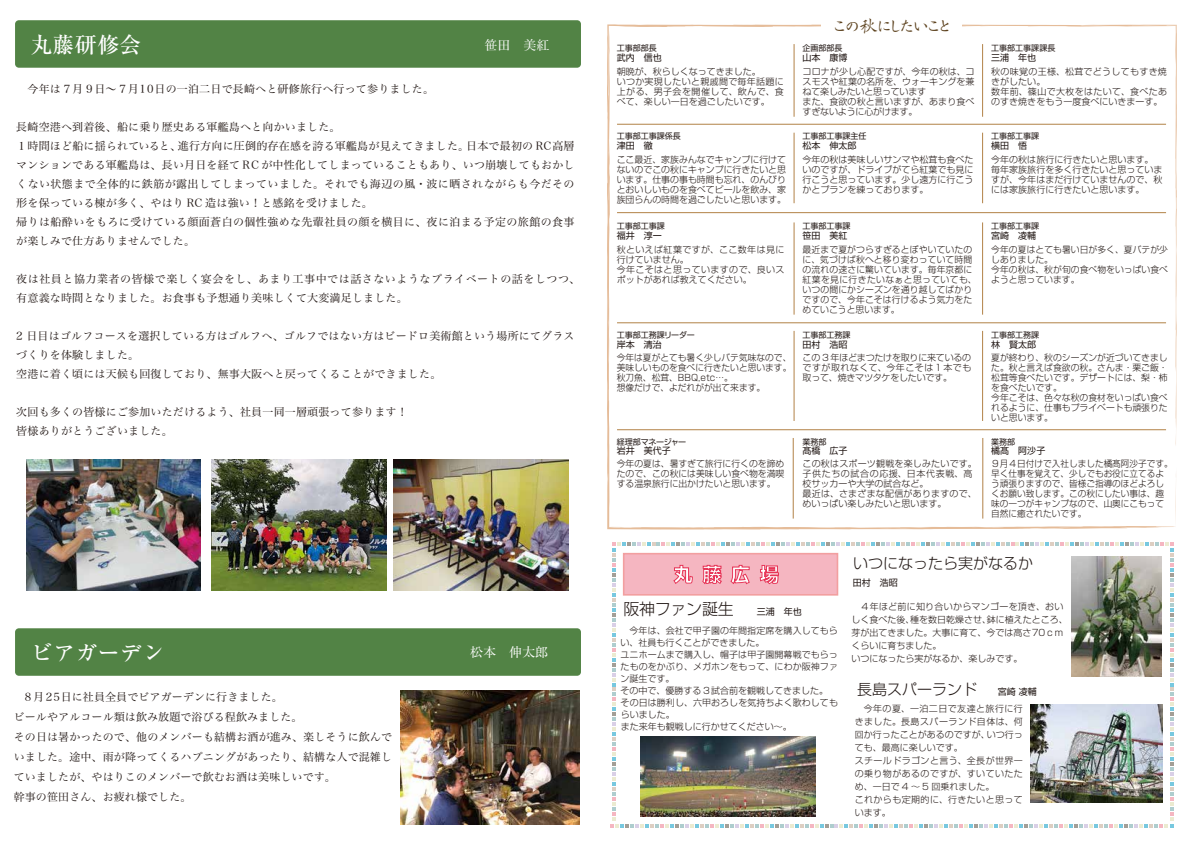
<style>
.page{position:relative;width:1191px;height:842px;background:#fff}
.page>*{position:absolute;margin:0;border:0;box-sizing:border-box;transform-origin:0 0}
.t1{font:500 22px "Ryumin Pro";letter-spacing:.01em;color:#fff}
.t2{font:700 19px "Shin Go Pro";color:#fff}
.t3{font:300 18px "Outai Kai Std";letter-spacing:-.28em;color:#5c411d}
.t4{font:300 16px "Shin Go Pro";letter-spacing:-.02em;color:#221815}
.t5{font:300 15px "Shin Go Pro";color:#221815}
.t6{font:13px "Ryumin Pro";color:#fff}
.t7{font:11px/19px "Hira Min Pro W3";letter-spacing:.015em;color:#221815}
.t8{font:11px/19px "Hira Min Pro W3";letter-spacing:.05em;color:#221815}
.t9{font:300 9px/10px "Shin Go Pro";color:#221815}
.t10{font:300 9px/13px "Shin Go Pro";letter-spacing:.045em;color:#221815}
.t11{font:300 9px/10px "Shin Go Pro";color:#221815;scale:.96 1}
.t12{font:9px "Shin Go Pro";color:#221815}
.t13{font:300 9px/10px "Shin Go Pro";letter-spacing:.02em;color:#221815}
.t14{font:300 9px/10px "Shin Go Pro";letter-spacing:.035em;color:#221815}
.t15{font:300 9px/10px "Shin Go Pro";letter-spacing:.03em;color:#221815}
.t16{font:300 9px/10px "Shin Go Pro";letter-spacing:.04em;color:#221815}
.t17{font:8px "Shin Go Pro";color:#221815}
.t18{font:8px "Shin Go Pro";letter-spacing:-.025em;color:#221815}
</style>
<div class="page">
<div style="left:15px;top:20px;width:566px;height:48px;background:#528345;border-radius:4px"></div>
<div style="left:15px;top:628px;width:566px;height:48px;background:#528345;border-radius:4px"></div>
<svg style="left:610px;top:542px;width:563px;height:285px"></svg>
<svg style="left:607px;top:24px;width:570px;height:505px"></svg>
<svg style="left:607px;top:116px;width:3px;height:6px"></svg>
<svg style="left:1175px;top:378px;width:1px;height:49px"></svg>
<svg style="left:1175px;top:263px;width:1px;height:34px"></svg>
<svg style="left:1175px;top:210px;width:1px;height:33px"></svg>
<svg style="left:1081px;top:27px;width:22px;height:1px"></svg>
<svg style="left:1027px;top:26px;width:12px;height:1px"></svg>
<svg style="left:609px;top:336px;width:1px;height:31px"></svg>
<svg style="left:866px;top:527px;width:23px;height:1px"></svg>
<div style="left:821px;top:14px;width:140px;height:24px;background:#fff"></div>
<hr style="left:794px;top:44px;width:1px;height:73px;background:#b28247">
<hr style="left:982px;top:44px;width:1px;height:73px;background:#b28247">
<div style="left:802px;top:67px;width:172px;height:66px;background:#fff"></div>
<div style="left:617px;top:67px;width:167px;height:58px;background:#fff"></div>
<div style="left:991px;top:67px;width:176px;height:67px;background:#fff"></div>
<hr style="left:617px;top:212px;width:549px;height:1px;background:#b28247">
<hr style="left:617px;top:124px;width:549px;height:1px;background:#b28247">
<hr style="left:794px;top:133px;width:1px;height:70px;background:#b28247">
<div style="left:802px;top:155px;width:174px;height:41px;background:#fff"></div>
<div style="left:617px;top:155px;width:170px;height:51px;background:#fff"></div>
<hr style="left:982px;top:133px;width:1px;height:70px;background:#b28247">
<div style="left:991px;top:245px;width:177px;height:85px;background:#fff"></div>
<hr style="left:794px;top:222px;width:1px;height:93px;background:#b28247">
<div style="left:617px;top:245px;width:167px;height:69px;background:#fff"></div>
<div style="left:802px;top:246px;width:170px;height:75px;background:#fff"></div>
<hr style="left:982px;top:222px;width:1px;height:93px;background:#b28247">
<div style="left:991px;top:353px;width:178px;height:82px;background:#fff"></div>
<div style="left:617px;top:353px;width:170px;height:64px;background:#fff"></div>
<hr style="left:617px;top:323px;width:549px;height:1px;background:#b28247">
<div style="left:802px;top:353px;width:169px;height:53px;background:#fff"></div>
<hr style="left:794px;top:331px;width:1px;height:90px;background:#b28247">
<hr style="left:982px;top:331px;width:1px;height:90px;background:#b28247">
<hr style="left:982px;top:438px;width:1px;height:81px;background:#b28247">
<hr style="left:617px;top:430px;width:549px;height:1px;background:#b28247">
<hr style="left:793px;top:438px;width:1px;height:81px;background:#b28247">
<img style="left:394px;top:460px;width:175px;height:131px">
<img style="left:400px;top:690px;width:179px;height:134px">
<img style="left:1071px;top:557px;width:90px;height:120px">
<img style="left:1031px;top:704px;width:131px;height:99px">
<img style="left:212px;top:460px;width:175px;height:131px">
<img style="left:640px;top:737px;width:176px;height:80px">
<img style="left:26px;top:460px;width:175px;height:130px">
<h1 class="t1" style="left:30px;top:27px;width:112px">丸藤研修会</h1>
<h3 class="t6" style="left:484px;top:35px;width:66px">笹田　美紅</h3>
<p class="t7" style="left:16px;top:78px;width:419px">　今年は 7 月 9 日～ 7 月10日の一泊二日で長崎へと研修旅行へ行って参りました。</p>
<p class="t7" style="left:16px;top:116px;width:560px">長崎空港へ到着後、船に乗り歴史ある軍艦島へと向かいました。<br>１時間ほど船に揺られていると、進行方向に圧倒的存在感を誇る軍艦島が見えてきました。日本で最初の RC高層マンションである軍艦島は、長い月日を経て RC が中性化してしまっていることもあり、いつ崩壊してもおかしくない状態まで全体的に鉄筋が露出してしまっていました。それでも海辺の風・波に晒されながらも今だその形を保っている棟が多く、やはり RC 造は強い！と感銘を受けました。<br>帰りは船酔いをもろに受けている顔面蒼白の個性強めな先輩社員の顔を横目に、夜に泊まる予定の旅館の食事が楽しみで仕方ありませんでした。</p>
<p class="t8" style="left:16px;top:268px;width:565px">夜は社員と協力業者の皆様で楽しく宴会をし、あまり工事中では話さないようなプライベートの話をしつつ、有意義な時間となりました。お食事も予想通り美味しくて大変満足しました。</p>
<p class="t7" style="left:16px;top:325px;width:560px">2 日目はゴルフコースを選択している方はゴルフへ、ゴルフではない方はビードロ美術館という場所にてグラスづくりを体験しました。<br>空港に着く頃には天候も回復しており、無事大阪へと戻ってくることができました。</p>
<p class="t7" style="left:16px;top:401px;width:393px">次回も多くの皆様にご参加いただけるよう、社員一同一層頑張って参ります！皆様ありがとうございました。</p>
<h1 class="t1" style="left:31px;top:635px;width:135px">ビアガーデン</h1>
<h3 class="t6" style="left:470px;top:642px;width:80px">松本　伸太郎</h3>
<p class="t7" style="left:14px;top:685px;width:380px;line-height:20px;text-indent:11px">8月25日に社員全員でビアガーデンに行きました。<br>ビールやアルコール類は飲み放題で浴びる程飲みました。<br>その日は暑かったので、他のメンバーも結構お酒が進み、楽しそうに飲んでいました。途中、雨が降ってくるハプニングがあったり、結構な人で混雑していましたが、やはりこのメンバーで飲むお酒は美味しいです。<br>幹事の笹田さん、お疲れ様でした。</p>
<p class="t17" style="left:617px;top:41px;width:41px">工事部部長</p>
<p class="t12" style="left:617px;top:50px;width:46px">武内　信也</p>
<h3 class="t3" style="left:831px;top:15px;width:125px">この秋にしたいこと</h3>
<p class="t17" style="left:802px;top:41px;width:41px">企画部部長</p>
<p class="t12" style="left:802px;top:50px;width:46px">山本　康博</p>
<p class="t17" style="left:991px;top:41px;width:65px">工事部工事課課長</p>
<p class="t12" style="left:991px;top:50px;width:46px">三浦　年也</p>
<p class="t14" style="left:617px;top:66px;width:169px">朝晩が、秋らしくなってきました。<br>いつか実現したいと親戚間で毎年話題に上がる、男子会を開催して、飲んで、食べて、楽しい一日を過ごしたいです。</p>
<p class="t15" style="left:991px;top:66px;width:177px">秋の味覚の王様、松茸でどうしてもすき焼きがしたい。<br>数年前、篠山で大枚をはたいて、食べたあのすき焼きをもう一度食べにいきまーす。</p>
<p class="t9" style="left:802px;top:66px;width:173px">コロナが少し心配ですが、今年の秋は、コスモスや紅葉の名所を、ウォーキングを兼ねて楽しみたいと思っています<br>また、食欲の秋と言いますが、あまり食べすぎないように心がけます。</p>
<p class="t17" style="left:617px;top:130px;width:65px">工事部工事課係長</p>
<p class="t12" style="left:617px;top:138px;width:37px">津田　徹</p>
<p class="t9" style="left:617px;top:153px;width:171px;text-align:justify">ここ最近、家族みんなでキャンプに行けてないのでこの秋にキャンプに行きたいと思います。仕事の事も時間も忘れ、のんびりとおいしいものを食べてビールを飲み、家族団らんの時間を過ごしたいと思います。</p>
<p class="t17" style="left:617px;top:219px;width:49px">工事部工事課</p>
<p class="t12" style="left:617px;top:228px;width:46px">福井　淳一</p>
<p class="t16" style="left:617px;top:244px;width:169px">秋といえば紅葉ですが、ここ数年は見に行けていません。<br>今年こそはと思っていますので、良いスポットがあれば教えてください。</p>
<p class="t17" style="left:802px;top:130px;width:65px">工事部工事課主任</p>
<p class="t12" style="left:802px;top:138px;width:55px">松本　伸太郎</p>
<p class="t9" style="left:802px;top:153px;width:172px;text-align:justify">今年の秋は美味しいサンマや松茸も食べたいのですが、ドライブがてら紅葉でも見に行こうと思っています。少し遠方に行こうかとプランを練っております。</p>
<p class="t17" style="left:802px;top:219px;width:49px">工事部工事課</p>
<p class="t12" style="left:802px;top:228px;width:46px">笹田　美紅</p>
<p class="t9" style="left:802px;top:244px;width:176px">最近まで夏がつらすぎるとぼやいていたのに、気づけば秋へと移り変わっていて時間の流れの速さに驚いています。毎年京都に紅葉を見に行きたいなぁと思っていても、いつの間にかシーズンを通り越してばかりですので、今年こそは行けるよう気力をためていこうと思います。</p>
<p class="t17" style="left:617px;top:328px;width:80px">工事部工務課リーダー</p>
<p class="t12" style="left:617px;top:337px;width:46px">岸本　清治</p>
<p class="t9" style="left:617px;top:352px;width:176px">今年は夏がとても暑く少しバテ気味なので、美味しいものを食べに行きたいと思います。秋刀魚、松茸、BBQ,etc…。<br>想像だけで、よだれがが出て来ます。</p>
<p class="t9" style="left:802px;top:352px;width:170px;text-align:justify">この 3 年ほどまつたけを取りに来ているのですが取れなくて、今年こそは１本でも取って、焼きマツタケをしたいです。</p>
<p class="t17" style="left:802px;top:328px;width:49px">工事部工務課</p>
<p class="t12" style="left:802px;top:337px;width:46px">田村　浩昭</p>
<p class="t18" style="left:617px;top:435px;width:71px">経理部マネージャー</p>
<p class="t12" style="left:617px;top:443px;width:55px">岩井　美代子</p>
<p class="t9" style="left:617px;top:457px;width:169px;text-align:justify">今年の夏は、暑すぎて旅行に行くのを諦めたので、この秋には美味しい食べ物を満喫する温泉旅行に出かけたいと思います。</p>
<p class="t13" style="left:802px;top:457px;width:176px">この秋はスポーツ観戦を楽しみたいです。子供たちの試合の応援、日本代表戦、高校サッカーや大学の試合など。<br>最近は、さまざまな配信がありますので、めいっぱい楽しみたいと思います。</p>
<p class="t17" style="left:802px;top:435px;width:25px">業務部</p>
<p class="t12" style="left:802px;top:443px;width:46px">髙橋　広子</p>
<p class="t17" style="left:991px;top:130px;width:49px">工事部工事課</p>
<p class="t12" style="left:991px;top:138px;width:37px">横田　悟</p>
<p class="t9" style="left:991px;top:153px;width:172px">今年の秋は旅行に行きたいと思います。毎年家族旅行を多く行きたいと思っていますが、今年はまだ行けていませんので、秋には家族旅行に行きたいと思います。</p>
<p class="t17" style="left:991px;top:219px;width:49px">工事部工事課</p>
<p class="t12" style="left:991px;top:228px;width:46px">宮崎　凌輔</p>
<p class="t9" style="left:991px;top:244px;width:178px">今年の夏はとても暑い日が多く、夏バテが少しありました。<br>今年の秋は、秋が旬の食べ物をいっぱい食べようと思っています。</p>
<p class="t17" style="left:991px;top:328px;width:49px">工事部工務課</p>
<p class="t12" style="left:991px;top:337px;width:46px">林　賢太郎</p>
<p class="t9" style="left:991px;top:352px;width:178px">夏が終わり、秋のシーズンが近づいてきました。秋と言えば食欲の秋。さんま・栗ご飯・松茸等食べたいです。デザートには、梨・柿を食べたいです。<br>今年こそは、色々な秋の食材をいっぱい食べれるように、仕事もプライベートも頑張りたいと思います。</p>
<p class="t17" style="left:991px;top:435px;width:25px">業務部</p>
<p class="t12" style="left:991px;top:443px;width:56px">橘髙　阿沙子</p>
<p class="t11" style="left:991px;top:457px;width:190px">９月４日付けで入社しました橘髙阿沙子です。早く仕事を覚えて、少しでもお役に立てるよう頑張りますので、皆様ご指導のほどよろしくお願い致します。この秋にしたい事は、趣味の一つがキャンプなので、山奥にこもって自然に癒されたいです。</p>
<h2 class="t2" style="left:673px;top:559px;width:107px">丸藤広場</h2>
<h3 class="t4" style="left:623px;top:596px;width:112px">阪神ファン誕生</h3>
<p class="t12" style="left:756px;top:604px;width:46px">三浦　年也</p>
<p class="t9" style="left:620px;top:623px;width:219px;line-height:12px">　今年は、会社で甲子園の年間指定席を購入してもらい、社員も行くことができました。<br>ユニホームまで購入し、帽子は甲子園開幕戦でもらったものをかぶり、メガホンをもって、にわか阪神ファン誕生です。<br>その中で、優勝する3試合前を観戦してきました。その日は勝利し、六甲おろしを気持ちよく歌わしてもらいました。<br>また来年も観戦しに行かせてください～。</p>
<h3 class="t5" style="left:853px;top:551px;width:181px">いつになったら実がなるか</h3>
<p class="t12" style="left:853px;top:575px;width:46px">田村　浩昭</p>
<p class="t9" style="left:851px;top:599px;width:218px;line-height:13px">　４年ほど前に知り合いからマンゴーを頂き、おいしく食べた後、種を数日乾燥させ、鉢に植えたところ、芽が出てきました。大事に育て、今では高さ70ｃｍくらいに育ちました。<br>いつになったら実がなるか、楽しみです。</p>
<h3 class="t5" style="left:857px;top:677px;width:121px">長島スパーランド</h3>
<p class="t12" style="left:997px;top:684px;width:40px">宮崎 凌輔</p>
<p class="t10" style="left:854px;top:701px;width:170px">　今年の夏、一泊二日で友達と旅行に行きました。長島スパーランド自体は、何回か行ったことがあるのですが、いつ行っても、最高に楽しいです。<br>スチールドラゴンと言う、全長が世界一の乗り物があるのですが、すいていたため、一日で 4 ～ 5 回乗れました。<br>これからも定期的に、行きたいと思っています。</p>
</div>
